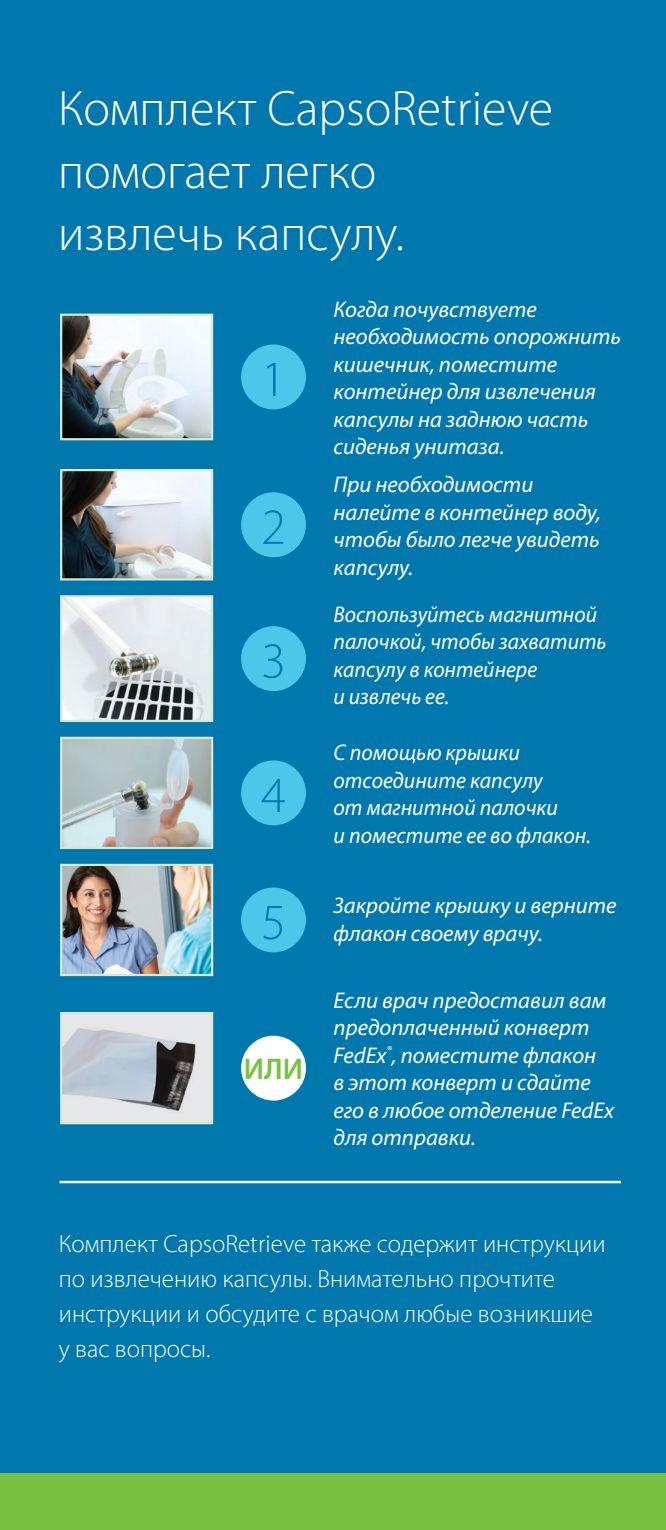
<style>
.page{position:relative;width:666px;height:1530px;background:#0078ae}
.page>*{position:absolute;margin:0;border:0;box-sizing:border-box;transform-origin:0 0}
.t1{font:300 51px "Myriad Pro";color:#0078ae}
.t2{font:300 50px/62.5px "Myriad Pro";color:#fff}
.t3{font:600 30px "Myriad Pro";color:#79c142}
.t4{font:300 25px/35px "Myriad Pro";color:#fff}
.t5{font:italic 22.75px/27.5px "Myriad Pro";color:#fff}
.t6{font:italic 22.75px/27.5px "Myriad Pro";color:#fff;scale:.95 1}
.t7{font:italic 22.75px/27.5px "Myriad Pro";color:#fff;scale:.96 1}
</style>
<div class="page">
<hr style="left:59px;top:1181px;width:562px;height:2px;background:#fff">
<div style="left:241px;top:345px;width:65px;height:64px;background:#4dc7e9;border-radius:50%"></div>
<img style="left:63px;top:317px;width:147px;height:120px">
<div style="left:60px;top:314px;width:153px;height:126px;border:2px solid #d8e9d2"></div>
<div style="left:241px;top:492px;width:65px;height:65px;background:#4dc7e9;border-radius:50%"></div>
<img style="left:63px;top:472px;width:147px;height:106px">
<div style="left:60px;top:469px;width:153px;height:112px;border:2px solid #d8e9d2"></div>
<div style="left:241px;top:626px;width:65px;height:65px;background:#4dc7e9;border-radius:50%"></div>
<img style="left:63px;top:598px;width:147px;height:121px">
<div style="left:60px;top:595px;width:153px;height:127px;border:2px solid #d8e9d2"></div>
<div style="left:241px;top:760px;width:65px;height:65px;background:#4dc7e9;border-radius:50%"></div>
<img style="left:63px;top:740px;width:147px;height:106px">
<div style="left:60px;top:737px;width:153px;height:112px;border:2px solid #d8e9d2"></div>
<div style="left:241px;top:888px;width:65px;height:64px;background:#4dc7e9;border-radius:50%"></div>
<img style="left:63px;top:867px;width:147px;height:106px">
<div style="left:60px;top:864px;width:153px;height:112px;border:2px solid #d8e9d2"></div>
<div style="left:241px;top:1036px;width:65px;height:65px;background:#fff;border-radius:50%"></div>
<div style="left:61px;top:1013px;width:151px;height:110px;background:#e6e7e9"></div>
<img style="left:63px;top:1028px;width:133px;height:83px">
<div style="left:60px;top:1012px;width:153px;height:112px;border:2px solid #d8e9d2"></div>
<div style="left:0;top:1473px;width:666px;height:57px;background:#79c142"></div>
<p class="t2" style="left:58px;top:77px;width:496px">Комплект CapsoRetrieve помогает легко извлечь капсулу.</p>
<p class="t1" style="left:261px;top:348px;width:26px">1</p>
<p class="t1" style="left:261px;top:496px;width:26px">2</p>
<p class="t1" style="left:261px;top:630px;width:26px">3</p>
<p class="t1" style="left:261px;top:764px;width:26px">4</p>
<p class="t1" style="left:261px;top:891px;width:26px">5</p>
<p class="t3" style="left:244px;top:1050px;width:61px">ИЛИ</p>
<p class="t5" style="left:334px;top:295px;width:289px">Когда почувствуете необходимость опорожнить кишечник, поместите контейнер для извлечения капсулы на заднюю часть сиденья унитаза.</p>
<p class="t5" style="left:334px;top:470px;width:269px">При необходимости налейте в контейнер воду, чтобы было легче увидеть капсулу.</p>
<p class="t6" style="left:334px;top:600px;width:289px">Воспользуйтесь магнитной палочкой, чтобы захватить капсулу в контейнере<br>и извлечь ее.</p>
<p class="t7" style="left:334px;top:738px;width:270px">С помощью крышки отсоедините капсулу<br>от магнитной палочки<br>и поместите ее во флакон.</p>
<p class="t5" style="left:334px;top:892px;width:284px">Закройте крышку и верните</p>
<p class="t5" style="left:334px;top:919px;width:211px">флакон своему врачу.</p>
<p class="t5" style="left:334px;top:986px;width:282px">Если врач предоставил вам предоплаченный конверт<br>FedEx<sup>®</sup>, поместите флакон<br>в этот конверт и сдайте его в любое отделение FedEx для отправки.</p>
<p class="t4" style="left:59px;top:1226px;width:548px">Комплект CapsoRetrieve также содержит инструкции по извлечению капсулы. Внимательно прочтите инструкции и обсудите с врачом любые возникшие у вас вопросы.</p>
</div>
